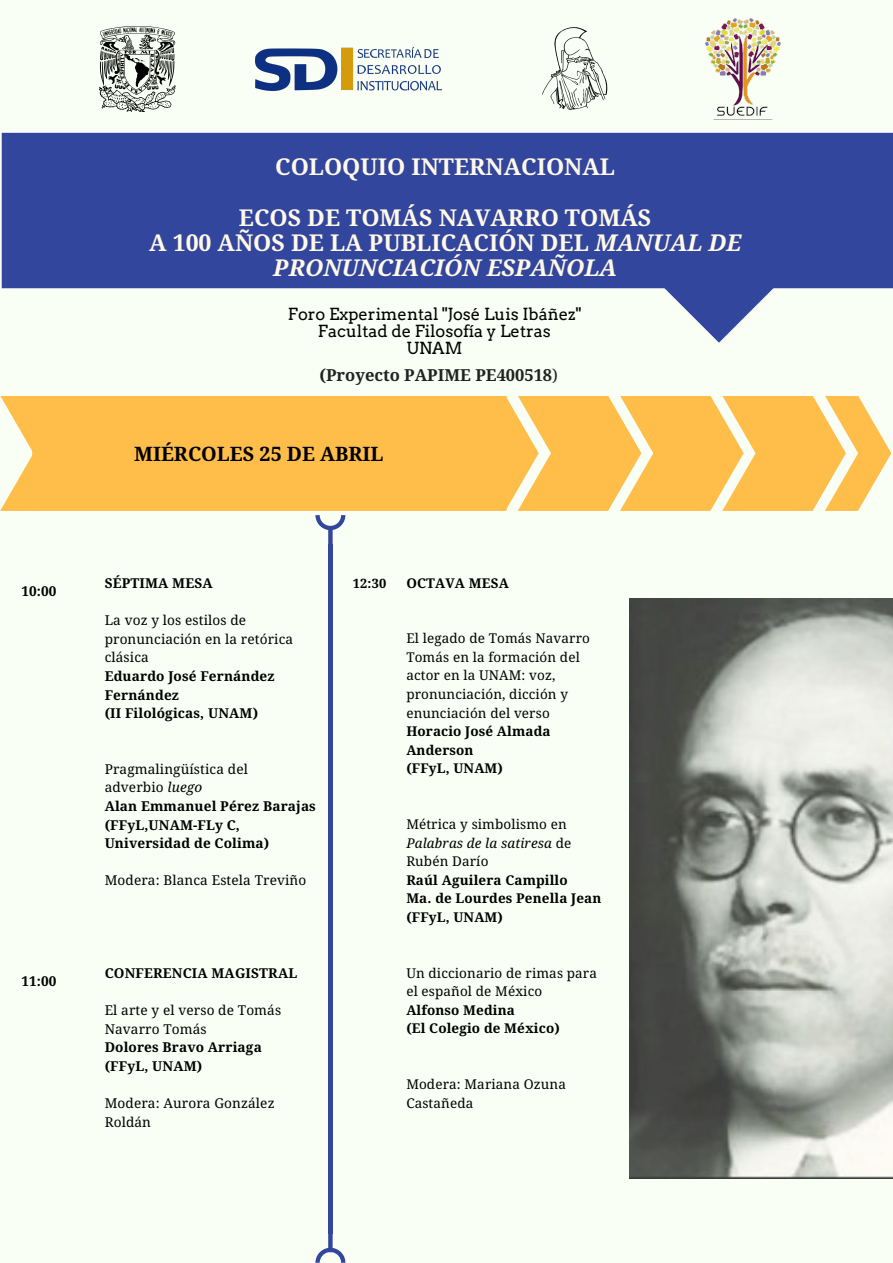
<style>
.page{position:relative;width:893px;height:1263px;background:#f9fff4}
.page>*{position:absolute;margin:0;border:0;box-sizing:border-box;transform-origin:0 0}
.t1{font:italic 700 23.17px/25.3px "Droid Serif";color:#fff9e7;text-align:center}
.t2{font:700 23.17px/50.6px "Droid Serif";color:#fff9e7;text-align:center}
.t3{font:700 19.88px "Droid Serif";color:#000}
.t4{font:16.58px/17.5px "Arvo";color:#000;text-align:center}
.t5{font:700 16.58px "Droid Serif";color:#222}
.t6{font:700 13.58px/18.6px "Droid Serif";letter-spacing:.01em;color:#000}
.t7{font:13.58px/18.6px "Droid Serif";letter-spacing:.01em;color:#000}
.t8{font:13.5px/18.6px "Droid Serif";letter-spacing:.01em;color:#000}
.t9{font:700 13.5px/18.6px "Droid Serif";letter-spacing:.01em;color:#000}
.t10{font:700 12.9px "Droid Serif";color:#000}
.s1{font-style:normal}
.s2{font-weight:400}
.s3{font-weight:400;font-style:italic}
.s4{font-style:italic}
</style>
<div class="page">
<div style="left:2px;top:133px;width:891px;height:155px;background:#33469d"></div>
<svg style="left:662px;top:285px;width:114px;height:58px"></svg>
<svg style="left:0;top:397px;width:32px;height:114px"></svg>
<div style="left:32px;top:397px;width:473px;height:114px;background:#ffbd4a"></div>
<svg style="left:505px;top:397px;width:386px;height:114px"></svg>
<img style="left:255px;top:48px;width:187px;height:43px">
<img style="left:542px;top:27px;width:66px;height:83px">
<img style="left:99px;top:26px;width:76px;height:86px">
<img style="left:706px;top:19px;width:75px;height:101px">
<img style="left:629px;top:598px;width:264px;height:580px">
<div style="left:328px;top:544px;width:5px;height:689px;background:#33469d"></div>
<svg style="left:315px;top:1233px;width:30px;height:30px"></svg>
<svg style="left:315px;top:515px;width:30px;height:29px"></svg>
<p class="t6" style="left:21px;top:582px;width:37px">10:00</p>
<p class="t6" style="left:21px;top:972px;width:37px">11:00</p>
<h1 class="t2" style="left:239px;top:142px;width:414px">COLOQUIO INTERNACIONAL<br>ECOS DE TOMÁS NAVARRO TOMÁS</h1>
<h1 class="t1" style="left:149px;top:230px;width:593px"><span class="s1">A 100 AÑOS DE LA PUBLICACIÓN DEL</span> MANUAL DE<br>PRONUNCIACIÓN ESPAÑOLA</h1>
<p class="t4" style="left:288px;top:305px;width:294px">Foro Experimental "José Luis Ibáñez"<br>Facultad de Filosofía y Letras<br>UNAM</p>
<p class="t5" style="left:319px;top:366px;width:240px">(Proyecto PAPIME PE400518<span class="s2">)</span></p>
<h2 class="t3" style="left:134px;top:443px;width:251px">MIÉRCOLES 25 DE ABRIL</h2>
<p class="t6" style="left:105px;top:574px;width:110px">SÉPTIMA MESA</p>
<p class="t7" style="left:105px;top:611px;width:190px">La voz y los estilos de pronunciación en la retórica clásica</p>
<p class="t6" style="left:105px;top:667px;width:172px">Eduardo José Fernández<br>Fernández<br>(II Filológicas, UNAM)</p>
<p class="t6" style="left:105px;top:760px;width:213px"><span class="s2">Pragmalingüística del<br>adverbio</span> <span class="s3">luego<br></span>Alan Emmanuel Pérez Barajas (FFyL,UNAM-FLy C,<br>Universidad de Colima)</p>
<p class="t7" style="left:105px;top:871px;width:203px">Modera: Blanca Estela Treviño</p>
<p class="t6" style="left:105px;top:964px;width:194px">CONFERENCIA MAGISTRAL</p>
<p class="t7" style="left:105px;top:1001px;width:178px">El arte y el verso de Tomás<br>Navarro Tomás</p>
<p class="t6" style="left:105px;top:1038px;width:159px">Dolores Bravo Arriaga (FFyL, UNAM)</p>
<p class="t7" style="left:105px;top:1094px;width:171px">Modera: Aurora González<br>Roldán</p>
<p class="t10" style="left:353px;top:576px;width:35px">12:30</p>
<p class="t9" style="left:406px;top:574px;width:104px">OCTAVA MESA</p>
<p class="t8" style="left:406px;top:629px;width:185px">El legado de Tomás Navarro<br>Tomás en la formación del actor en la UNAM: voz, pronunciación, dicción y enunciación del verso</p>
<p class="t9" style="left:406px;top:722px;width:146px">Horacio José Almada<br>Anderson<br>(FFyL, UNAM)</p>
<p class="t8" style="left:406px;top:815px;width:167px">Métrica y simbolismo en<br><span class="s4">Palabras de la satiresa</span> de<br>Rubén Darío</p>
<p class="t9" style="left:406px;top:871px;width:197px">Raúl Aguilera Campillo<br>Ma. de Lourdes Penella Jean (FFyL, UNAM)</p>
<p class="t8" style="left:406px;top:964px;width:192px">Un diccionario de rimas para el español de México</p>
<p class="t9" style="left:406px;top:1001px;width:155px">Alfonso Medina<br>(El Colegio de México)</p>
<p class="t8" style="left:406px;top:1075px;width:161px">Modera: Mariana Ozuna<br>Castañeda</p>
</div>
